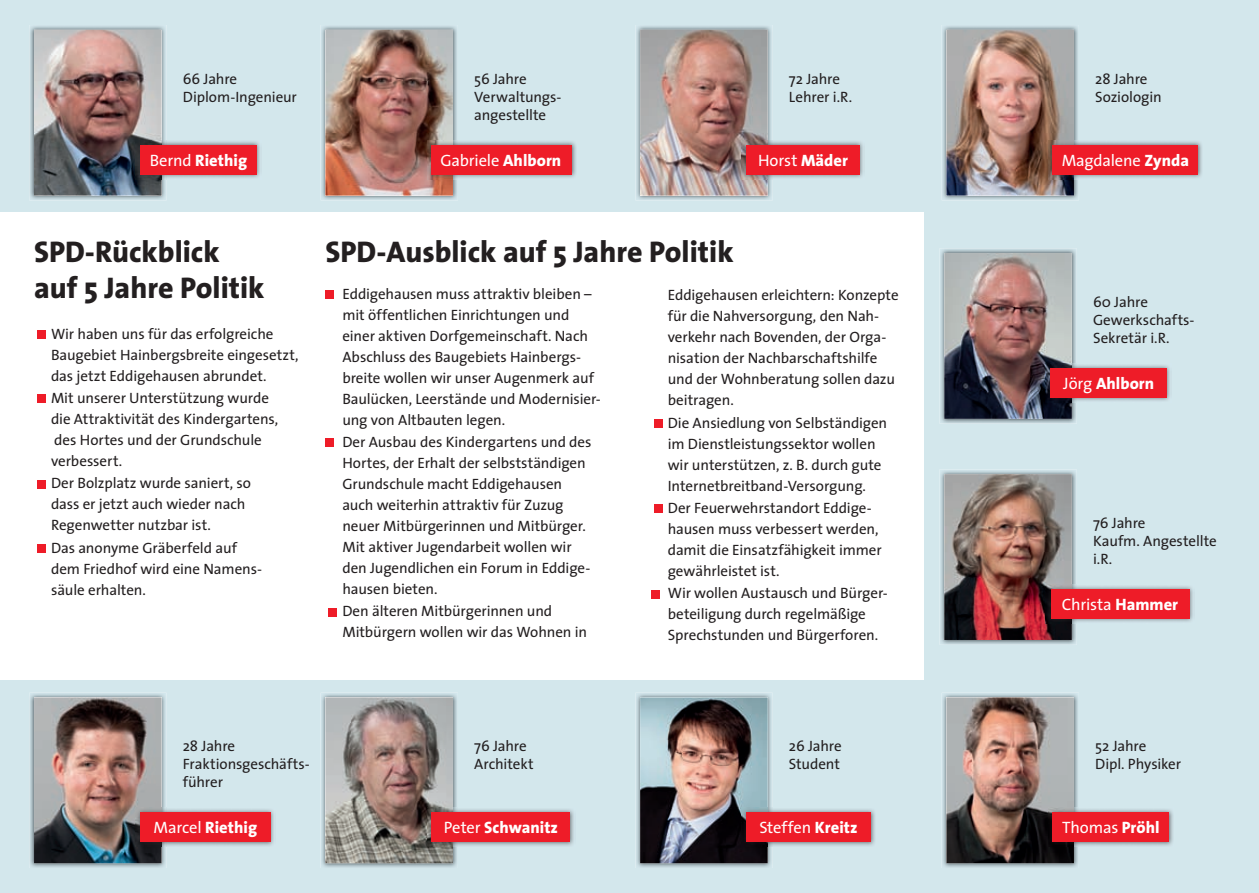
<style>
.page{position:relative;width:1259px;height:893px;background:#d3e7ec}
.page>*{position:absolute;margin:0;border:0;box-sizing:border-box;transform-origin:0 0}
.t1{font:800 30px "The Sans";color:#231f20}
.t2{font:16.5px "The Sans";letter-spacing:-.01em;color:#fff}
.t3{font:800 16.5px "The Sans";color:#fff}
.t4{font:15px/21.3px "The Sans";letter-spacing:-.005em;color:#231f20}
.s1{font-weight:400}
.s2{font-weight:800}
</style>
<div class="page">
<div style="left:0;top:213px;width:923px;height:467px;background:#fff"></div>
<img style="left:29px;top:25px;width:137px;height:175px">
<img style="left:34px;top:30px;width:128px;height:166px">
<img style="left:321px;top:25px;width:137px;height:175px">
<img style="left:325px;top:30px;width:128px;height:166px">
<img style="left:635px;top:25px;width:137px;height:175px">
<img style="left:640px;top:30px;width:127px;height:166px">
<img style="left:941px;top:25px;width:138px;height:175px">
<img style="left:946px;top:30px;width:128px;height:166px">
<img style="left:941px;top:693px;width:138px;height:175px">
<img style="left:946px;top:697px;width:128px;height:166px">
<img style="left:939px;top:469px;width:137px;height:176px">
<img style="left:944px;top:474px;width:127px;height:166px">
<img style="left:939px;top:248px;width:137px;height:176px">
<img style="left:944px;top:253px;width:127px;height:166px">
<img style="left:635px;top:693px;width:137px;height:175px">
<img style="left:640px;top:697px;width:127px;height:166px">
<img style="left:321px;top:693px;width:137px;height:175px">
<img style="left:325px;top:697px;width:128px;height:166px">
<img style="left:29px;top:693px;width:137px;height:175px">
<img style="left:34px;top:697px;width:128px;height:166px">
<img style="left:136px;top:140px;width:125px;height:39px">
<div style="left:140px;top:145px;width:117px;height:29px;background:#ee1c28"></div>
<img style="left:427px;top:140px;width:150px;height:39px">
<div style="left:432px;top:145px;width:140px;height:29px;background:#ee1c28"></div>
<img style="left:742px;top:140px;width:122px;height:39px">
<div style="left:746px;top:145px;width:113px;height:29px;background:#ee1c28"></div>
<img style="left:1048px;top:140px;width:154px;height:39px">
<div style="left:1052px;top:145px;width:146px;height:29px;background:#ee1c28"></div>
<img style="left:1048px;top:808px;width:125px;height:39px">
<div style="left:1052px;top:812px;width:117px;height:30px;background:#ee1c28"></div>
<img style="left:1046px;top:585px;width:148px;height:38px">
<div style="left:1050px;top:589px;width:139px;height:30px;background:#ee1c28"></div>
<img style="left:1046px;top:363px;width:125px;height:39px">
<div style="left:1050px;top:368px;width:116px;height:30px;background:#ee1c28"></div>
<img style="left:742px;top:808px;width:133px;height:39px">
<div style="left:746px;top:812px;width:125px;height:30px;background:#ee1c28"></div>
<img style="left:427px;top:808px;width:148px;height:39px">
<div style="left:432px;top:812px;width:138px;height:30px;background:#ee1c28"></div>
<img style="left:136px;top:808px;width:139px;height:39px">
<div style="left:140px;top:812px;width:130px;height:30px;background:#ee1c28"></div>
<div style="left:37px;top:330px;width:9px;height:9px;background:#ee1c28"></div>
<div style="left:37px;top:394px;width:9px;height:9px;background:#ee1c28"></div>
<div style="left:37px;top:480px;width:9px;height:8px;background:#ee1c28"></div>
<div style="left:37px;top:544px;width:9px;height:9px;background:#ee1c28"></div>
<div style="left:325px;top:290px;width:9px;height:9px;background:#ee1c28"></div>
<div style="left:325px;top:439px;width:9px;height:8px;background:#ee1c28"></div>
<div style="left:329px;top:608px;width:8px;height:8px;background:#ee1c28"></div>
<div style="left:654px;top:419px;width:8px;height:9px;background:#ee1c28"></div>
<div style="left:654px;top:504px;width:8px;height:9px;background:#ee1c28"></div>
<div style="left:651px;top:590px;width:8px;height:8px;background:#ee1c28"></div>
<p class="t4" style="left:183px;top:70px;width:116px;line-height:18px">66 Jahre<br>Diplom-Ingenieur</p>
<p class="t4" style="left:474px;top:70px;width:89px;line-height:18px">56 Jahre<br>Verwaltungs&shy;angestellte</p>
<p class="t4" style="left:789px;top:70px;width:65px;line-height:18px">72 Jahre<br>Lehrer i.R.</p>
<p class="t4" style="left:1095px;top:70px;width:68px;line-height:18px">28 Jahre<br>Soziologin</p>
<p class="t3" style="left:150px;top:150px;width:99px"><span class="s1">Bernd</span> Riethig</p>
<p class="t2" style="left:440px;top:150px;width:122px">Gabriele <span class="s2">Ahlborn</span></p>
<p class="t2" style="left:758px;top:150px;width:91px">Horst <span class="s2">Mäder</span></p>
<p class="t2" style="left:1061px;top:150px;width:129px">Magdalene <span class="s2">Zynda</span></p>
<h1 class="t1" style="left:34px;top:233px;width:187px">SPD-Rückblick</h1>
<h1 class="t1" style="left:325px;top:233px;width:410px">SPD-Ausblick auf 5 Jahre Politik</h1>
<h1 class="t1" style="left:34px;top:269px;width:232px">auf 5 Jahre Politik</h1>
<p class="t4" style="left:342px;top:283px;width:260px">Eddigehausen muss attraktiv bleiben – mit öffentlichen Einrichtungen und einer aktiven Dorfgemeinschaft. Nach Abschluss des Baugebiets Hainbergs&shy;breite wollen wir unser Augenmerk auf Bau lücken, Leerstände und Modernisier&shy;ung von Altbauten legen.<br>Der Ausbau des Kinder gartens und des Hortes, der Erhalt der selbstständigen Grundschule macht Eddigehausen<br>auch weiterhin attraktiv für Zuzug neuer Mitbürgerinnen und Mitbürger.<br>Mit aktiver Jugendarbeit wollen wir<br>den Jugendlichen ein Forum in Eddige&shy;hausen bieten.<br>Den älteren Mitbürgerinnen und Mitbürgern wollen wir das Wohnen in</p>
<p class="t4" style="left:668px;top:285px;width:232px">Eddigehausen erleichtern: Konzepte für die Nahversorgung, den Nah - verkehr nach Bovenden, der Orga&shy;nisation der Nachbarschaftshilfe und der Wohnberatung sollen dazu beitragen.<br>Die Ansiedlung von Selbständigen im Dienstleistungssektor wollen wir unterstützen, z. B. durch gute<br>Internetbreitband-Versorgung.<br>Der Feuerwehrstandort Eddige - hausen muss verbessert werden, damit die Einsatzfähigkeit immer gewährleistet ist.<br>Wir wollen Austausch und Bürger&shy;beteiligung durch regelmäßige<br>Sprechstunden und Bürger foren.</p>
<p class="t4" style="left:51px;top:323px;width:249px">Wir haben uns für das erfolgreiche<br>Baugebiet Hainbergsbreite eingesetzt, das jetzt Eddigehausen abrundet.<br>Mit unserer Unterstützung wurde<br>die Attraktivität des Kindergartens, des Hortes und der Grundschule verbessert.<br>Der Bolzplatz wurde saniert, so<br>dass er jetzt auch wieder nach<br>Regenwetter nutzbar ist.<br>Das anonyme Gräberfeld auf<br>dem Friedhof wird eine Namens - säule erhalten.</p>
<p class="t4" style="left:183px;top:737px;width:128px;line-height:18px">28 Jahre<br>Fraktionsgeschäfts&shy;führer</p>
<p class="t4" style="left:474px;top:737px;width:61px;line-height:18px">76 Jahre<br>Architekt</p>
<p class="t4" style="left:789px;top:737px;width:54px;line-height:18px">26 Jahre<br>Student</p>
<p class="t3" style="left:154px;top:817px;width:105px"><span class="s1">Marcel</span> Riethig</p>
<p class="t3" style="left:444px;top:817px;width:116px"><span class="s1">Peter</span> Schwanitz</p>
<p class="t2" style="left:759px;top:817px;width:100px">Steffen <span class="s2">Kreitz</span></p>
<p class="t4" style="left:1093px;top:293px;width:103px;line-height:18px">60 Jahre<br>Gewerkschafts-<br>Sekretär i.R.</p>
<p class="t3" style="left:1063px;top:373px;width:92px"><span class="s1">Jörg</span> Ahlborn</p>
<p class="t4" style="left:1093px;top:514px;width:125px;line-height:18px">76 Jahre<br>Kaufm. Angestellte i.R.</p>
<p class="t2" style="left:1062px;top:594px;width:118px">Christa <span class="s2">Hammer</span></p>
<p class="t4" style="left:1095px;top:737px;width:87px;line-height:18px">52 Jahre<br>Dipl. Physiker</p>
<p class="t2" style="left:1062px;top:817px;width:99px">Thomas <span class="s2">Pröhl</span></p>
</div>
